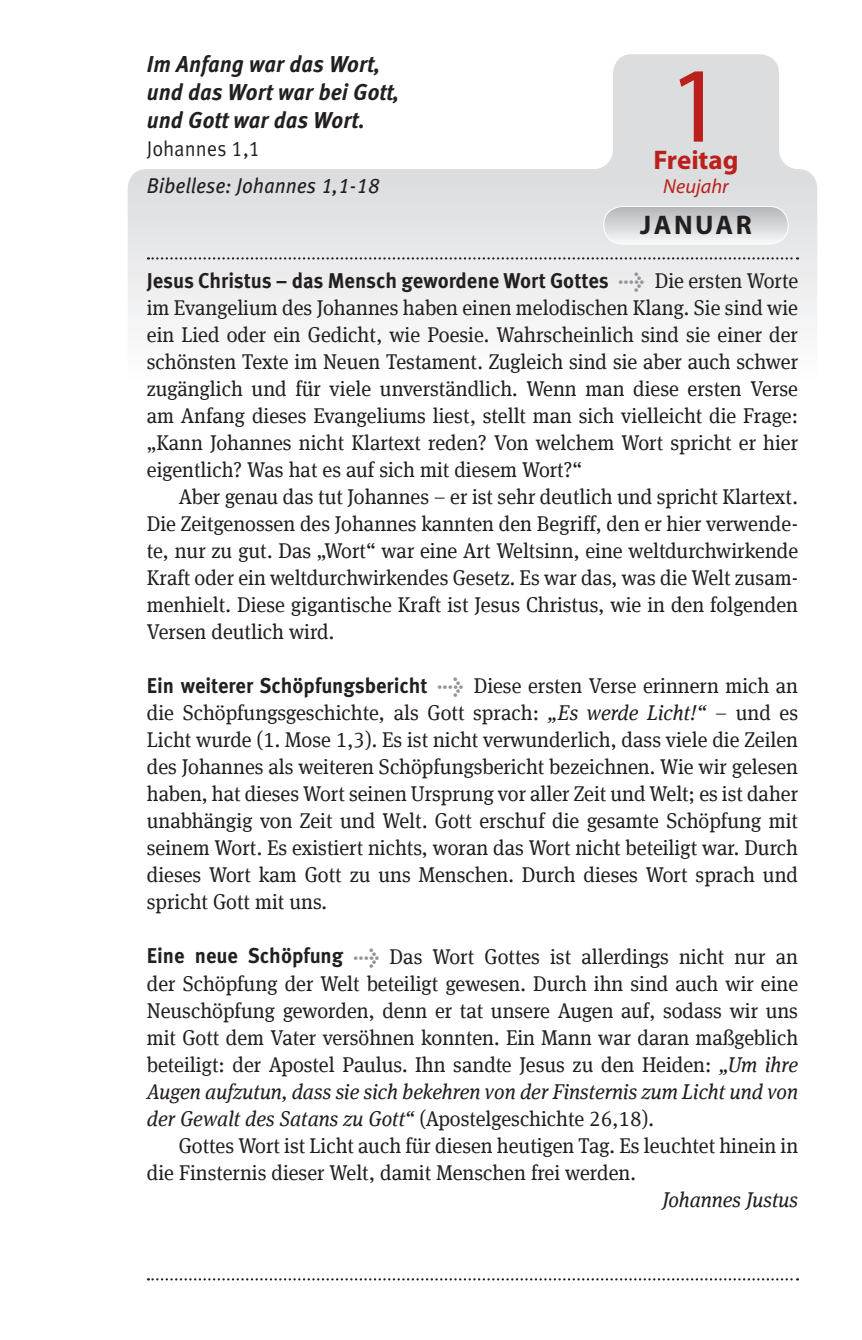
<style>
.page{position:relative;width:862px;height:1340px;background:#fff}
.page>*{position:absolute;margin:0;border:0;box-sizing:border-box;transform-origin:0 0}
.t1{font:108px "Myriad Pro";color:#bb201c}
.t2{font:700 27px "Myriad Pro";color:#bb201c}
.t3{font:700 27px "Myriad Pro";letter-spacing:.095em;color:#231f20}
.t4{font:italic 700 22.95px/28.1px "Meta OT";color:#231f20;scale:.95 1}
.t5{font:21.38px/27px "Meta Serif Offc";color:#231f20;text-align:justify;scale:.95 1}
.t6{font:700 21.38px "Meta OT";letter-spacing:-.005em;color:#231f20;scale:.95 1}
.t7{font:italic 21.38px "Meta OT";color:#231f20;scale:.93 1}
.t8{font:italic 21.38px "Meta Serif Offc";color:#231f20;scale:.95 1}
.t9{font:21.38px "Meta OT Norm";color:#231f20;scale:.93 1}
.t10{font:italic 20.25px "Myriad Pro";letter-spacing:.005em;color:#bb201c}
.s1{color:#939598}
.s2{font-family:"Meta Serif Offc";font-weight:400}
.s3{font-family:"Meta OT";font-weight:700}
.s4{font-family:"Meta OT";font-weight:700;color:#939598}
.s5{font-style:italic}
</style>
<div class="page">
<svg style="left:128px;top:54px;width:688px;height:273px"></svg>
<svg style="left:148px;top:257px;width:649px;height:2px"></svg>
<svg style="left:148px;top:1278px;width:649px;height:2px"></svg>
<svg style="left:603px;top:206px;width:184px;height:38px;background:#d5d6d8"></svg>
<div style="left:603px;top:206px;width:185px;height:38px;border:1px solid #fff;border-radius:19px"></div>
<p class="t4" style="left:147px;top:50px;width:267px">Im Anfang war das Wort, und das Wort war bei Gott, und Gott war das Wort.</p>
<p class="t9" style="left:147px;top:136px;width:123px">Johannes 1,1</p>
<h1 class="t1" style="left:667px;top:39px;width:57px">1</h1>
<p class="t2" style="left:653px;top:142px;width:87px">FREITAG</p>
<p class="t7" style="left:147px;top:173px;width:251px">Bibellese: Johannes 1,1-18</p>
<p class="t10" style="left:662px;top:174px;width:67px">Neujahr</p>
<p class="t3" style="left:639px;top:207px;width:113px">JANUAR</p>
<p class="t6" style="left:147px;top:267px;width:686px">Jesus Christus – das Mensch gewordene Wort Gottes <span class="s1">→</span> <span class="s2">Die ersten Worte</span></p>
<p class="t5" style="left:147px;top:294px;width:686px">im Evangelium des Johannes haben einen melodischen Klang. Sie sind wie ein Lied oder ein Gedicht, wie Poesie. Wahrscheinlich sind sie einer der schönsten Texte im Neuen Testament. Zugleich sind sie aber auch schwer zugänglich und für viele unverständlich. Wenn man diese ersten Verse am Anfang dieses Evangeliums liest, stellt man sich vielleicht die Frage: „Kann Johannes nicht Klartext reden? Von welchem Wort spricht er hier eigentlich? Was hat es auf sich mit diesem Wort?“</p>
<p class="t5" style="left:147px;top:483px;width:686px;text-indent:32px">Aber genau das tut Johannes – er ist sehr deutlich und spricht Klartext.<br>Die Zeitgenossen des Johannes kannten den Begriff, den er hier verwende&shy;te, nur zu gut. Das „Wort“ war eine Art Weltsinn, eine weltdurchwirkende Kraft oder ein weltdurchwirkendes Gesetz. Es war das, was die Welt zusam&shy;menhielt. Diese gigantische Kraft ist Jesus Christus, wie in den folgenden Versen deutlich wird.</p>
<p class="t5" style="left:147px;top:672px;width:686px"><span class="s3">Ein weiterer Schöpfungsbericht</span> <span class="s4">→</span> Diese ersten Verse erinnern mich an die Schöpfungsgeschichte, als Gott sprach: <span class="s5">„Es werde Licht!“</span> – und es Licht wurde (1. Mose 1,3). Es ist nicht verwunderlich, dass viele die Zeilen des Johannes als weiteren Schöpfungsbericht bezeichnen. Wie wir gelesen haben, hat dieses Wort seinen Ursprung vor aller Zeit und Welt; es ist daher unabhängig von Zeit und Welt. Gott erschuf die gesamte Schöpfung mit seinem Wort. Es existiert nichts, woran das Wort nicht beteiligt war. Durch dieses Wort kam Gott zu uns Menschen. Durch dieses Wort sprach und spricht Gott mit uns.</p>
<p class="t5" style="left:147px;top:942px;width:686px"><span class="s3">Eine neue Schöpfung</span> <span class="s4">→</span> Das Wort Gottes ist allerdings nicht nur an der Schöpfung der Welt beteiligt gewesen. Durch ihn sind auch wir eine Neuschöpfung geworden, denn er tat unsere Augen auf, sodass wir uns mit Gott dem Vater versöhnen konnten. Ein Mann war daran maßgeblich beteiligt: der Apostel Paulus. Ihn sandte Jesus zu den Heiden: <span class="s5">„Um ihre Augen aufzutun, dass sie sich bekehren von der Finsternis zum Licht und von der Gewalt des Satans zu Gott“</span> (Apostelgeschichte 26,18).</p>
<p class="t5" style="left:147px;top:1131px;width:686px;text-indent:32px">Gottes Wort ist Licht auch für diesen heutigen Tag. Es leuchtet hinein in die Finsternis dieser Welt, damit Menschen frei werden.</p>
<p class="t8" style="left:662px;top:1186px;width:144px">Johannes Justus</p>
</div>
